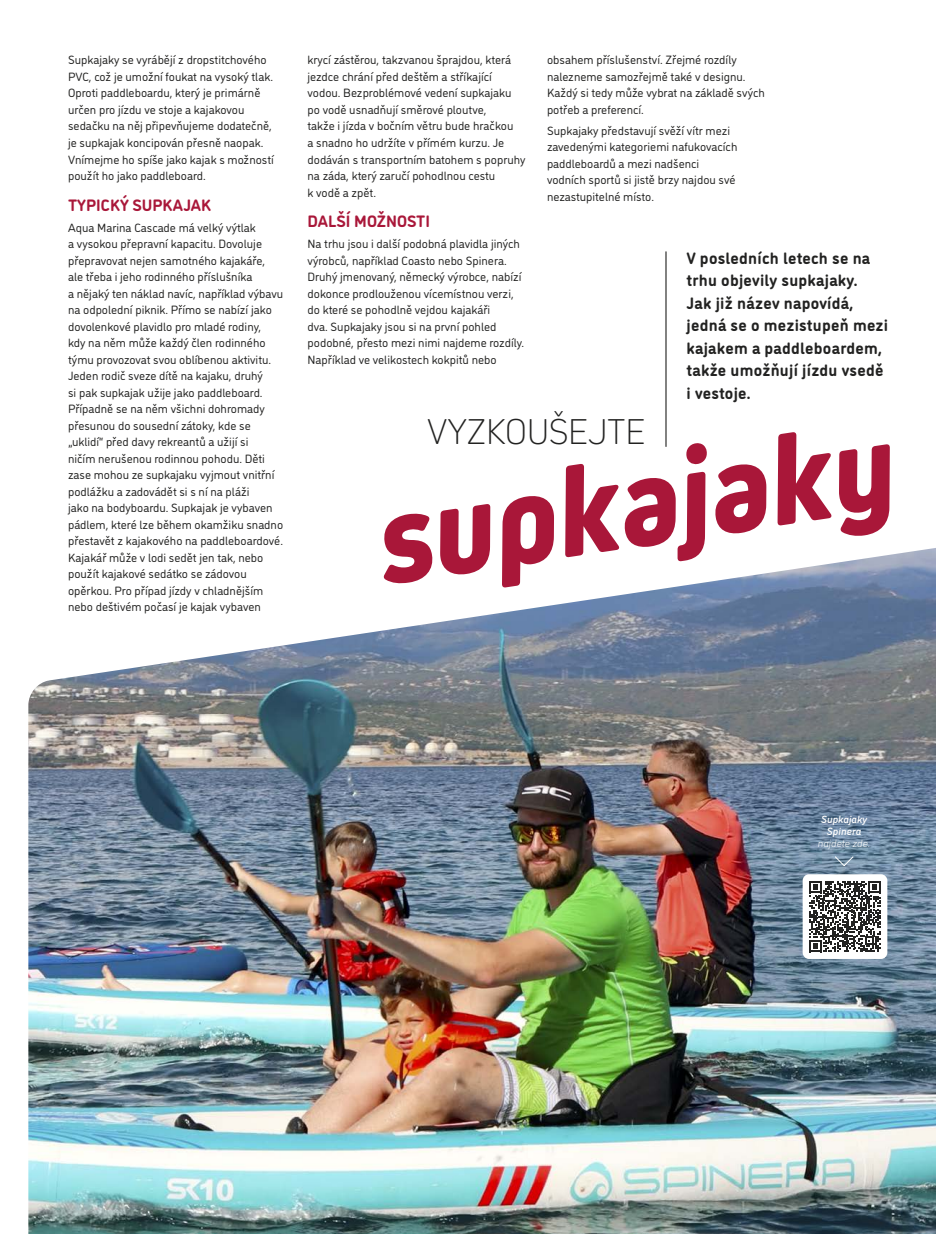
<style>
.page{position:relative;width:936px;height:1234px;background:#fff}
.page>*{position:absolute;margin:0;border:0;box-sizing:border-box;transform-origin:0 0}
.t1{font:italic 800 129px "Kiro";color:#a91739}
.t2{font:200 37.5px "Kiro";color:#222221}
.t3{font:700 16.5px/22.5px "DI Nosaur";letter-spacing:.015em;color:#222221}
.t4{font:700 16.5px "DI Nosaur";color:#a91739}
.t5{font:12px/16.5px "DI Nosaur";color:#222221}
.t6{font:italic 500 10.5px/12px "DI Nosaur";color:#fff;text-align:center}
.t7{font:italic 300 10.5px "DI Nosaur";color:#fff}
</style>
<div class="page">
<hr style="left:665px;top:252px;width:1px;height:194px;background:#222221">
<img style="left:28px;top:548px;width:907px;height:685px">
<svg style="left:834px;top:855px;width:20px;height:11px"></svg>
<div style="left:802px;top:874px;width:85px;height:84px;background:#fff;border-radius:6px"></div>
<svg style="left:809px;top:881px;width:71px;height:70px"></svg>
<p class="t5" style="left:68px;top:51px;width:207px">Supkajaky se vyrábějí z dropstitchového PVC, což je umožní foukat na vysoký tlak.<br>Oproti paddleboardu, který je primárně určen pro jízdu ve stoje a kajakovou sedačku na něj připevňujeme dodatečně, je supkajak koncipován přesně naopak.<br>Vnímejme ho spíše jako kajak s možností použít ho jako paddleboard.</p>
<h3 class="t4" style="left:68px;top:192px;width:144px">TYPICKÝ SUPKAJAK</h3>
<p class="t5" style="left:68px;top:218px;width:217px">Aqua Marina Cascade má velký výtlak<br>a vysokou přepravní kapacitu. Dovoluje přepravovat nejen samotného kajakáře, ale třeba i jeho rodinného příslušníka<br>a nějaký ten náklad navíc, například výbavu na odpolední piknik. Přímo se nabízí jako dovolenkové plavidlo pro mladé rodiny,<br>kdy na něm může každý člen rodinného týmu provozovat svou oblíbenou aktivitu.<br>Jeden rodič sveze dítě na kajaku, druhý<br>si pak supkajak užije jako paddleboard.<br>Případně se na něm všichni dohromady přesunou do sousední zátoky, kde se „uklidí“ před davy rekreantů a užijí si<br>ničím nerušenou rodinnou pohodu. Děti zase mohou ze supkajaku vyjmout vnitřní podlážku a zadovádět si s ní na pláži<br>jako na bodyboardu. Supkajak je vybaven pádlem, které lze během okamžiku snadno přestavět z kajakového na paddleboardové.<br>Kajakář může v lodi sedět jen tak, nebo použít kajakové sedátko se zádovou opěrkou. Pro případ jízdy v chladnějším nebo deštivém počasí je kajak vybaven</p>
<p class="t5" style="left:307px;top:51px;width:219px">krycí zástěrou, takzvanou šprajdou, která jezdce chrání před deštěm a stříkající vodou. Bezproblémové vedení supkajaku po vodě usnadňují směrové ploutve,<br>takže i jízda v bočním větru bude hračkou<br>a snadno ho udržíte v přímém kurzu. Je dodáván s transportním batohem s popruhy na záda, který zaručí pohodlnou cestu<br>k vodě a zpět.</p>
<h3 class="t4" style="left:307px;top:209px;width:124px">DALŠÍ MOŽNOSTI</h3>
<p class="t5" style="left:307px;top:235px;width:218px">Na trhu jsou i další podobná plavidla jiných výrobců, například Coasto nebo Spinera.<br>Druhý jmenovaný, německý výrobce, nabízí dokonce prodlouženou vícemístnou verzi, do které se pohodlně vejdou kajakáři<br>dva. Supkajaky jsou si na první pohled podobné, přesto mezi nimi najdeme rozdíly.<br>Například ve velikostech kokpitů nebo</p>
<p class="t5" style="left:547px;top:51px;width:219px">obsahem příslušenství. Zřejmé rozdíly nalezneme samozřejmě také v designu.<br>Každý si tedy může vybrat na základě svých potřeb a preferencí.</p>
<p class="t5" style="left:547px;top:121px;width:192px">Supkajaky představují svěží vítr mezi zavedenými kategoriemi nafukovacích paddleboardů a mezi nadšenci vodních sportů si jistě brzy najdou své nezastupitelné místo.</p>
<h3 class="t3" style="left:686px;top:245px;width:203px">V posledních letech se na trhu objevily supkajaky.<br>Jak již název napovídá, jedná se o mezistupeň mezi kajakem a paddleboardem, takže umožňují jízdu vsedě i vestoje.</h3>
<h2 class="t2" style="left:427px;top:410px;width:220px">VYZKOUŠEJTE</h2>
<h1 class="t1" style="left:367px;top:469px;width:522px;rotate:-9deg">supkajaky</h1>
<p class="t6" style="left:821px;top:812px;width:47px">Supkajaky<br>Spinera</p>
<p class="t7" style="left:817px;top:836px;width:54px">najdete zde.</p>
</div>
